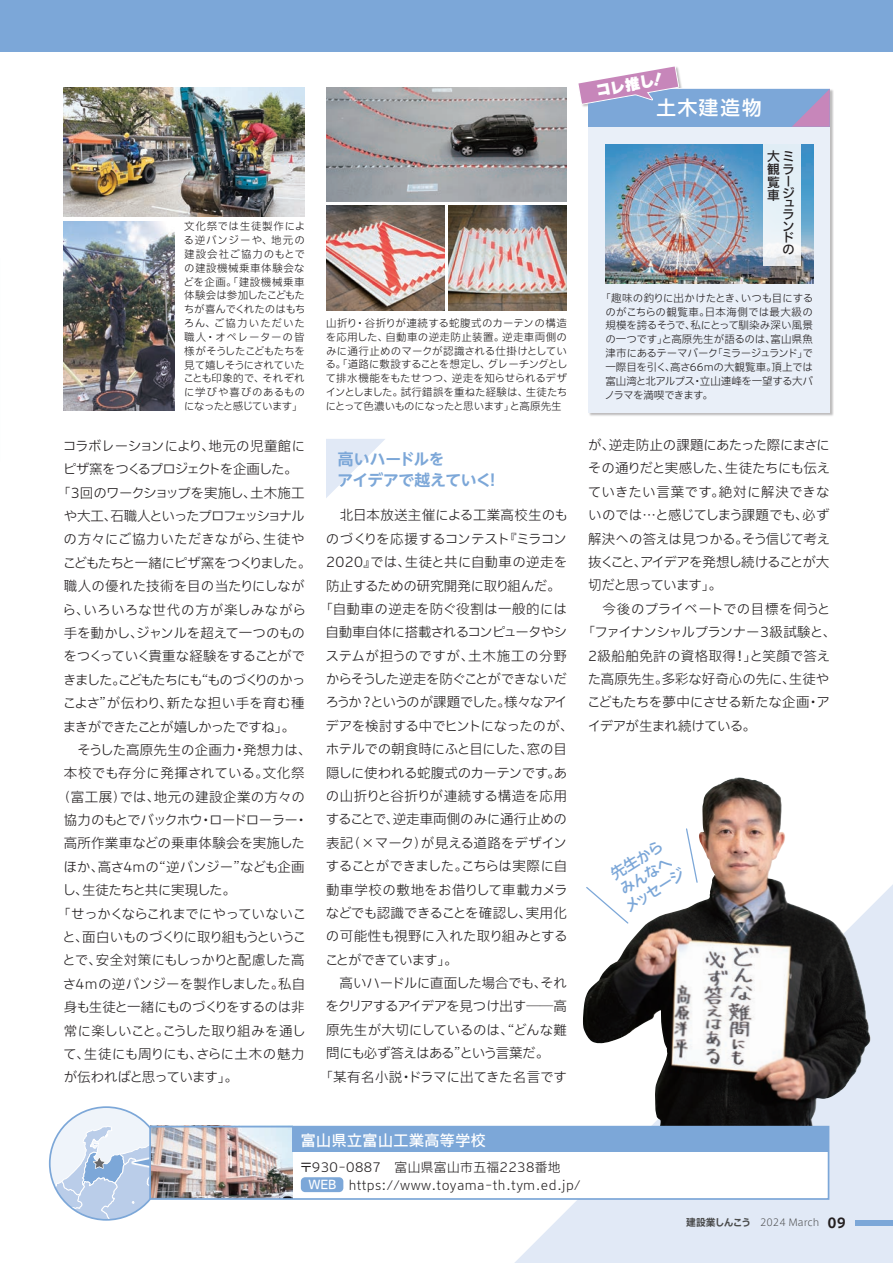
<style>
.page{position:relative;width:893px;height:1263px;background:#fff}
.page>*{position:absolute;margin:0;border:0;box-sizing:border-box;transform-origin:0 0}
.t1{font:500 19.5px "UD Shin Go NT Pro";letter-spacing:.1em;color:#fff}
.t2{font:700 15.75px/20.7px "UD Shin Go NT Pro De";letter-spacing:-.02em;color:#7ca7d8}
.t3{font:500 15px/17.5px "UD Shin Go NT Pro";color:#7ca7d8;text-align:center}
.t4{font:500 15px "Iwa UCDA Goth Std";letter-spacing:.03em;color:#fff}
.t5{font:15px "Ruika 09";color:#fff}
.t6{font:300 13.5px "Iwa UCDA Goth Std";letter-spacing:-.02em;color:#231f20}
.t7{font:300 13.5px "Iwa UCDA Goth Std";letter-spacing:.015em;color:#231f20}
.t8{font:300 13.5px "Iwa UCDA Goth Std";letter-spacing:-.04em;color:#231f20}
.t9{font:300 13.5px "Iwa UCDA Goth Std";letter-spacing:-.065em;color:#231f20}
.t10{font:300 13.5px "Iwa UCDA Goth Std";letter-spacing:.025em;color:#231f20}
.t11{font:300 13.5px "Iwa UCDA Goth Std";letter-spacing:.005em;color:#231f20}
.t12{font:300 13.5px "Iwa UCDA Goth Std";letter-spacing:.02em;color:#231f20}
.t13{font:300 13.5px "Iwa UCDA Goth Std";letter-spacing:-.055em;color:#231f20}
.t14{font:300 13.5px "Iwa UCDA Goth Std";letter-spacing:-.05em;color:#231f20}
.t15{font:300 13.5px "Iwa UCDA Goth Std";letter-spacing:-.1em;color:#231f20}
.t16{font:300 13.5px "Iwa UCDA Goth Std";letter-spacing:-.09em;color:#231f20}
.t17{font:300 13.5px "Iwa UCDA Goth Std";letter-spacing:-.075em;color:#231f20}
.t18{font:300 13.5px "Iwa UCDA Goth Std";letter-spacing:-.045em;color:#231f20}
.t19{font:300 13.5px "Iwa UCDA Goth Std";color:#231f20}
.t20{font:300 13.5px "Iwa UCDA Goth Std";letter-spacing:.03em;color:#231f20}
.t21{font:300 13.5px "Iwa UCDA Goth Std";letter-spacing:.01em;color:#231f20}
.t22{font:300 13.5px "Iwa UCDA Goth Std";letter-spacing:-.06em;color:#231f20}
.t23{font:300 13.5px "Iwa UCDA Goth Std";letter-spacing:-.07em;color:#231f20}
.t24{font:300 13.5px "Iwa UCDA Goth Std";letter-spacing:-.085em;color:#231f20}
.t25{font:300 13.5px "Iwa UCDA Goth Std";letter-spacing:.055em;color:#231f20}
.t26{font:300 13.5px "Iwa UCDA Goth Std";letter-spacing:.045em;color:#231f20}
.t27{font:300 12.75px/18px "Iwa UCDA Goth Std";letter-spacing:.03em;color:#231f20}
.t28{font:500 12.75px/11.6px "Iwa UCDA Goth Std";color:#231f20}
.t29{font:300 10.5px/13.8px "Iwa UCDA Goth Std";letter-spacing:-.03em;color:#231f20;text-align:justify}
.t30{font:300 9.75px "Axis Std";color:#4b4c4d}
.s1{font-weight:500;font-size:12px;color:#fff}
.s2{font-weight:700}
.s3{font-weight:700;font-size:13.5px;color:#231f20}
</style>
<div class="page">
<div style="left:0;top:0;width:893px;height:51px;background:#7ca7d8"></div>
<svg style="left:514px;top:884px;width:379px;height:379px"></svg>
<div style="left:855px;top:1219px;width:38px;height:6px;background:#7ca7d8"></div>
<svg style="left:326px;top:439px;width:59px;height:59px"></svg>
<div style="left:578px;top:66px;width:256px;height:351px;background:#231f20;opacity:.3"></div>
<div style="left:588px;top:89px;width:242px;height:324px;background:#e9eff8"></div>
<div style="left:589px;top:89px;width:241px;height:38px;background:#7ca7d8"></div>
<img style="left:606px;top:144px;width:207px;height:140px">
<div style="left:763px;top:144px;width:38px;height:121px;background:linear-gradient(to bottom,#ddedf7,#eff3f5)"></div>
<svg style="left:578px;top:66px;width:102px;height:38px"></svg>
<svg style="left:792px;top:89px;width:38px;height:38px"></svg>
<img style="left:64px;top:221px;width:110px;height:189px">
<img style="left:64px;top:88px;width:241px;height:128px">
<img style="left:326px;top:206px;width:118px;height:105px">
<img style="left:449px;top:206px;width:118px;height:105px">
<img style="left:326px;top:88px;width:241px;height:113px">
<img style="left:583px;top:777px;width:155px;height:349px">
<svg style="left:585px;top:886px;width:45px;height:39px"></svg>
<svg style="left:685px;top:827px;width:13px;height:57px"></svg>
<div style="left:150px;top:1127px;width:678px;height:72px;background:#fff"></div>
<svg style="left:50px;top:1107px;width:113px;height:113px"></svg>
<div style="left:301px;top:1177px;width:42px;height:15px;background:#7ca7d8;border-radius:4px"></div>
<img style="left:152px;top:1129px;width:140px;height:68px">
<div style="left:292px;top:1127px;width:537px;height:25px;background:#7ca7d8"></div>
<div style="left:149px;top:1126px;width:680px;height:74px;border:2px solid #7ca7d8"></div>
<p class="t29" style="left:183px;top:219px;width:124px">文化祭では生徒製作による逆バンジーや、地元の建設会社ご協力のもとでの建設機械乗車体験会などを企画。「建設機械乗車体験会は参加したこどもたちが喜んでくれたのはもちろん、ご協力いただいた職人・オペレーターの皆様がそうしたこどもたちを見て嬉しそうにされていたことも印象的で、それぞれに学びや喜びのあるものになったと感じています」</p>
<p class="t6" style="left:63px;top:436px;width:244px">コラボレーションにより、地元の児童館に</p>
<p class="t16" style="left:63px;top:460px;width:237px">ピザ窯をつくるプロジェクトを企画した。</p>
<p class="t6" style="left:57px;top:483px;width:249px">「3回のワークショップを実施し、土木施工</p>
<p class="t15" style="left:64px;top:506px;width:242px">や大工、石職人といったプロフェッショナル</p>
<p class="t10" style="left:64px;top:530px;width:243px">の方々にご協力いただきながら、生徒や</p>
<p class="t16" style="left:63px;top:553px;width:250px">こどもたちと一緒にピザ窯をつくりました。</p>
<p class="t19" style="left:64px;top:577px;width:242px">職人の優れた技術を目の当たりにしなが</p>
<p class="t25" style="left:63px;top:600px;width:245px">ら、いろいろな世代の方が楽しみながら</p>
<p class="t6" style="left:64px;top:623px;width:243px">手を動かし、ジャンルを超えて一つのもの</p>
<p class="t6" style="left:63px;top:647px;width:243px">をつくっていく貴重な経験をすることがで</p>
<p class="t15" style="left:63px;top:670px;width:244px">きました。こどもたちにも“ものづくりのかっ</p>
<p class="t10" style="left:63px;top:693px;width:243px">こよさ”が伝わり、新たな担い手を育む種</p>
<p class="t17" style="left:63px;top:717px;width:233px">まきができたことが嬉しかったですね」。</p>
<p class="t7" style="left:64px;top:740px;width:249px">　そうした高原先生の企画力・発想力は、</p>
<p class="t7" style="left:64px;top:764px;width:242px">本校でも存分に発揮されている。文化祭</p>
<p class="t12" style="left:57px;top:787px;width:249px">（富工展）では、地元の建設企業の方々の</p>
<p class="t13" style="left:64px;top:810px;width:246px">協力のもとでバックホウ・ロードローラー・</p>
<p class="t7" style="left:64px;top:834px;width:243px">高所作業車などの乗車体験会を実施した</p>
<p class="t6" style="left:64px;top:857px;width:243px">ほか、高さ4mの“逆バンジー”なども企画</p>
<p class="t13" style="left:63px;top:880px;width:175px">し、生徒たちと共に実現した。</p>
<p class="t6" style="left:57px;top:904px;width:250px">「せっかくならこれまでにやっていないこ</p>
<p class="t9" style="left:62px;top:927px;width:245px">と、面白いものづくりに取り組もうというこ</p>
<p class="t8" style="left:62px;top:951px;width:244px">とで、安全対策にもしっかりと配慮した高</p>
<p class="t11" style="left:63px;top:974px;width:244px">さ4mの逆バンジーを製作しました。私自</p>
<p class="t9" style="left:64px;top:997px;width:242px">身も生徒と一緒にものづくりをするのは非</p>
<p class="t6" style="left:64px;top:1021px;width:243px">常に楽しいこと。こうした取り組みを通し</p>
<p class="t6" style="left:63px;top:1044px;width:243px">て、生徒にも周りにも、さらに土木の魅力</p>
<p class="t22" style="left:64px;top:1068px;width:176px">が伝わればと思っています」。</p>
<p class="t29" style="left:325px;top:315px;width:244px">山折り・谷折りが連続する蛇腹式のカーテンの構造を応用した、自動車の逆走防止装置。逆走車両側のみに通行止めのマークが認識される仕掛けとしている。「道路に敷設することを想定し、グレーチングとして排水機能をもたせつつ、逆走を知らせられるデザインとしました。試行錯誤を重ねた経験は、生徒たちにとって色濃いものになったと思います」と高原先生</p>
<h2 class="t2" style="left:337px;top:448px;width:165px">高いハードルを<br>アイデアで越えていく！</h2>
<p class="t7" style="left:326px;top:506px;width:244px">　北日本放送主催による工業高校生のも</p>
<p class="t8" style="left:326px;top:529px;width:243px">のづくりを応援するコンテスト『ミラコン</p>
<p class="t10" style="left:326px;top:552px;width:243px">2020』では、生徒と共に自動車の逆走を</p>
<p class="t6" style="left:326px;top:576px;width:236px">防止するための研究開発に取り組んだ。</p>
<p class="t20" style="left:320px;top:599px;width:249px">「自動車の逆走を防ぐ役割は一般的には</p>
<p class="t22" style="left:326px;top:623px;width:243px">自動車自体に搭載されるコンピュータやシ</p>
<p class="t26" style="left:325px;top:646px;width:243px">ステムが担うのですが、土木施工の分野</p>
<p class="t14" style="left:326px;top:669px;width:242px">からそうした逆走を防ぐことができないだ</p>
<p class="t23" style="left:325px;top:693px;width:244px">ろうか？というのが課題でした。様々なアイ</p>
<p class="t6" style="left:326px;top:716px;width:249px">デアを検討する中でヒントになったのが、</p>
<p class="t6" style="left:326px;top:740px;width:243px">ホテルでの朝食時にふと目にした、窓の目</p>
<p class="t6" style="left:326px;top:763px;width:243px">隠しに使われる蛇腹式のカーテンです。あ</p>
<p class="t12" style="left:326px;top:786px;width:243px">の山折りと谷折りが連続する構造を応用</p>
<p class="t6" style="left:326px;top:810px;width:243px">することで、逆走車両側のみに通行止めの</p>
<p class="t11" style="left:326px;top:833px;width:243px">表記（×マーク）が見える道路をデザイン</p>
<p class="t8" style="left:326px;top:856px;width:243px">することができました。こちらは実際に自</p>
<p class="t12" style="left:326px;top:880px;width:243px">動車学校の敷地をお借りして車載カメラ</p>
<p class="t18" style="left:326px;top:903px;width:243px">などでも認識できることを確認し、実用化</p>
<p class="t21" style="left:326px;top:927px;width:243px">の可能性も視野に入れた取り組みとする</p>
<p class="t9" style="left:325px;top:950px;width:134px">ことができています」。</p>
<p class="t6" style="left:326px;top:973px;width:242px">　高いハードルに直面した場合でも、それ</p>
<p class="t17" style="left:326px;top:997px;width:243px">をクリアするアイデアを見つけ出す──高</p>
<p class="t21" style="left:326px;top:1020px;width:242px">原先生が大切にしているのは、“どんな難</p>
<p class="t13" style="left:326px;top:1043px;width:225px">問にも必ず答えはある”という言葉だ。</p>
<p class="t11" style="left:320px;top:1067px;width:249px">「某有名小説・ドラマに出てきた名言です</p>
<h3 class="t4" style="left:301px;top:1129px;width:186px">富山県立富山工業高等学校</h3>
<h3 class="t5" style="left:595px;top:84px;width:71px;rotate:-11deg">コレ推し！</h3>
<h1 class="t1" style="left:656px;top:92px;width:107px">土木建造物</h1>
<p class="t28" style="left:767px;top:149px;width:28px;line-height:12.6px">大ミ観ラ覧ー車ジ</p>
<p class="t28" style="left:782px;top:197px;width:13px;text-align:justify">ュランドの</p>
<p class="t29" style="left:605px;top:290px;width:210px;text-indent:-4px">「趣味の釣りに出かけたとき、いつも目にするのがこちらの観覧車。日本海側では最大級の規模を誇るそうで、私にとって馴染み深い風景の一つです」と高原先生が語るのは、富山県魚津市にあるテーマパーク「ミラージュランド」で一際目を引く、高さ66mの大観覧車。頂上では富山湾と北アルプス・立山連峰を一望する大パノラマを満喫できます。</p>
<p class="t6" style="left:588px;top:435px;width:243px">が、逆走防止の課題にあたった際にまさに</p>
<p class="t18" style="left:588px;top:459px;width:244px">その通りだと実感した、生徒たちにも伝え</p>
<p class="t7" style="left:588px;top:482px;width:243px">ていきたい言葉です。絶対に解決できな</p>
<p class="t8" style="left:588px;top:506px;width:243px">いのでは…と感じてしまう課題でも、必ず</p>
<p class="t6" style="left:588px;top:529px;width:244px">解決への答えは見つかる。そう信じて考え</p>
<p class="t24" style="left:588px;top:552px;width:243px">抜くこと、アイデアを発想し続けることが大</p>
<p class="t9" style="left:588px;top:576px;width:135px">切だと思っています」。</p>
<p class="t7" style="left:588px;top:599px;width:244px">　今後のプライベートでの目標を伺うと</p>
<p class="t14" style="left:582px;top:622px;width:256px">「ファイナンシャルプランナー3級試験と、</p>
<p class="t20" style="left:588px;top:646px;width:244px">2級船舶免許の資格取得！」と笑顔で答え</p>
<p class="t19" style="left:588px;top:669px;width:243px">た高原先生。多彩な好奇心の先に、生徒や</p>
<p class="t6" style="left:587px;top:693px;width:244px">こどもたちを夢中にさせる新たな企画・ア</p>
<p class="t14" style="left:588px;top:716px;width:170px">イデアが生まれ続けている。</p>
<h3 class="t3" style="left:602px;top:871px;width:70px;rotate:-32deg">先生からみんなへメッセージ</h3>
<p class="t27" style="left:308px;top:1157px;width:274px;text-indent:-9px">〒930-0887　富山県富山市五福2238番地<br><span class="s1">WEB</span> https://www.toyama-th.tym.ed.jp/</p>
<p class="t30" style="left:686px;top:1215px;width:161px"><span class="s2">建設業しんこう</span> 2024 March <span class="s3">09</span></p>
</div>
